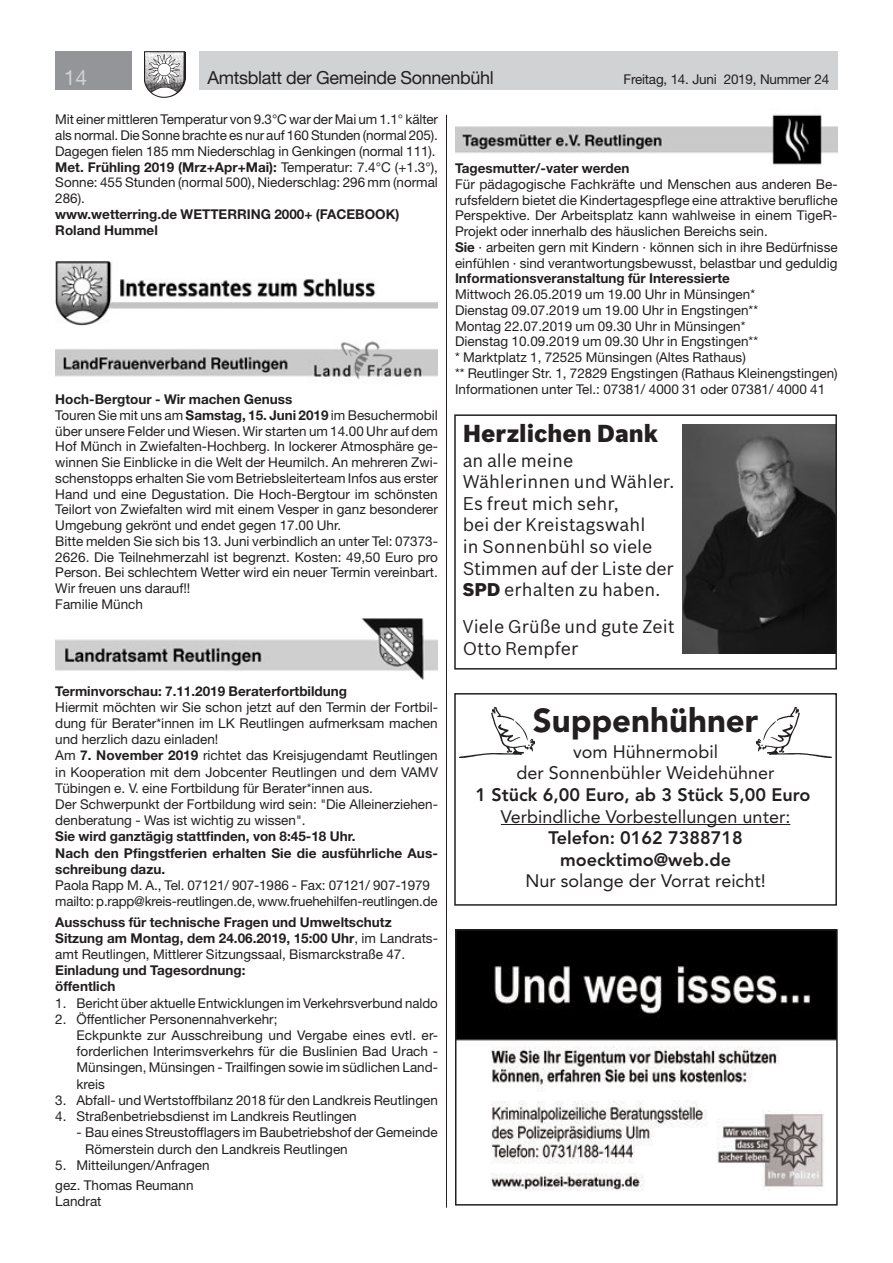
<style>
.page{position:relative;width:893px;height:1263px;background:#fff}
.page>*{position:absolute;margin:0;border:0;box-sizing:border-box;transform-origin:0 0}
.t1{font:900 33px "Avenir";color:#231f20}
.t2{font:900 24px "Bosch Sans";color:#231f20}
.t3{font:21px "Helvetica Neue LT Std";color:#d1d2d4}
.t4{font:18px/21.6px "Bosch Sans";color:#231f20}
.t5{font:18px/21.6px "Avenir";color:#231f20;text-align:center}
.t6{font:800 18px/21.6px "Avenir";color:#231f20;text-align:center}
.t7{font:18px "Helvetica Neue LT Std";letter-spacing:-.02em;color:#231f20}
.t8{font:13.5px/15.8px "Helvetica Neue LT Std";color:#231f20}
.t9{font:700 13.5px/16.2px "Helvetica Neue LT Std";color:#231f20}
.s1{font-weight:700}
.s2{font-family:"Bosch Sans East";font-weight:900}
.s3{font-weight:400}
</style>
<div class="page">
<div style="left:199px;top:51px;width:639px;height:38px;background:#d1d2d4"></div>
<div style="left:55px;top:51px;width:77px;height:38px;background:#939598"></div>
<img style="left:145px;top:51px;width:41px;height:47px">
<img style="left:55px;top:261px;width:383px;height:64px">
<img style="left:55px;top:341px;width:383px;height:40px">
<img style="left:55px;top:618px;width:383px;height:61px">
<img style="left:455px;top:114px;width:383px;height:51px">
<hr style="left:446px;top:115px;width:1px;height:1093px;background:#231f20">
<img style="left:682px;top:424px;width:152px;height:229px">
<div style="left:454px;top:414px;width:383px;height:255px;border:2px solid #231f20"></div>
<img style="left:460px;top:708px;width:74px;height:50px">
<img style="left:757px;top:708px;width:74px;height:50px">
<div style="left:454px;top:693px;width:383px;height:213px;border:2px solid #231f20"></div>
<hr style="left:501px;top:824px;width:289px;height:1px;background:#231f20">
<img style="left:458px;top:932px;width:377px;height:259px">
<div style="left:455px;top:929px;width:383px;height:276px;border:2px solid #231f20"></div>
<h3 class="t3" style="left:64px;top:65px;width:25px">14</h3>
<h3 class="t7" style="left:207px;top:67px;width:288px">Amtsblatt der Gemeinde Sonnenbühl</h3>
<p class="t8" style="left:623px;top:71px;width:207px">Freitag, 14. Juni 2019, Nummer 24</p>
<p class="t8" style="left:55px;top:112px;width:384px">Mit einer mittleren Temperatur von 9.3°C war der Mai um 1.1° kälter als normal. Die Sonne brachte es nur auf 160 Stunden (normal 205).<br>Dagegen fielen 185 mm Niederschlag in Genkingen (normal 111).<br><span class="s1">Met. Frühling 2019 (Mrz+Apr+Mai):</span> Temperatur: 7.4°C (+1.3°), Sonne: 455 Stunden (normal 500), Niederschlag: 296 mm (normal 286).</p>
<p class="t9" style="left:55px;top:206px;width:346px;line-height:15.8px">www.wetterring.de WETTERRING 2000+ (FACEBOOK)<br>Roland Hummel</p>
<p class="t9" style="left:455px;top:160px;width:176px">Tagesmutter/-vater werden</p>
<p class="t8" style="left:455px;top:176px;width:384px">Für pädagogische Fachkräfte und Menschen aus anderen Be&shy;rufsfeldern bietet die Kindertagespflege eine attraktive berufliche Perspektive. Der Arbeitsplatz kann wahlweise in einem TigeR-Projekt oder innerhalb des häuslichen Bereichs sein.<br><span class="s1">Sie</span> · arbeiten gern mit Kindern · können sich in ihre Bedürfnisse einfühlen · sind verantwortungsbewusst, belastbar und geduldig</p>
<p class="t9" style="left:455px;top:270px;width:276px">Informationsveranstaltung für Interessierte</p>
<p class="t8" style="left:455px;top:286px;width:384px">Mittwoch 26.05.2019 um 19.00 Uhr in Münsingen*<br>Dienstag 09.07.2019 um 19.00 Uhr in Engstingen**<br>Montag 22.07.2019 um 09.30 Uhr in Münsingen*<br>Dienstag 10.09.2019 um 09.30 Uhr in Engstingen**<br>* Marktplatz 1, 72525 Münsingen (Altes Rathaus)<br>** Reutlinger Str. 1, 72829 Engstingen (Rathaus Kleinengstingen)<br>Informationen unter Tel.: 07381/ 4000 31 oder 07381/ 4000 41</p>
<h2 class="t2" style="left:463px;top:420px;width:197px">Herzlichen Dank</h2>
<h3 class="t4" style="left:463px;top:450px;width:213px">an alle meine<br>Wählerinnen und Wähler.<br>Es freut mich sehr,<br>bei der Kreistagswahl<br>in Sonnenbühl so viele<br>Stimmen auf der Liste der<br><span class="s2">SPD</span> erhalten zu haben.</h3>
<h3 class="t4" style="left:463px;top:616px;width:214px">Viele Grüße und gute Zeit<br>Otto Rempfer</h3>
<p class="t8" style="left:55px;top:391px;width:384px"><span class="s1">Hoch-Bergtour - Wir machen Genuss<br></span>Touren Sie mit uns am <span class="s1">Samstag, 15. Juni 2019</span> im Besuchermobil über unsere Felder und Wiesen. Wir starten um 14.00 Uhr auf dem Hof Münch in Zwiefalten-Hochberg. In lockerer Atmosphäre ge&shy;winnen Sie Einblicke in die Welt der Heumilch. An mehreren Zwi&shy;schenstopps erhalten Sie vom Betriebsleiterteam Infos aus erster Hand und eine Degustation. Die Hoch-Bergtour im schönsten Teilort von Zwiefalten wird mit einem Vesper in ganz besonderer Umgebung gekrönt und endet gegen 17.00 Uhr.<br>Bitte melden Sie sich bis 13. Juni verbindlich an unter Tel: 07373- 2626. Die Teilnehmerzahl ist begrenzt. Kosten: 49,50 Euro pro Person. Bei schlechtem Wetter wird ein neuer Termin vereinbart.<br>Wir freuen uns darauf!!<br>Familie Münch</p>
<p class="t9" style="left:55px;top:682px;width:293px">Terminvorschau: 7.11.2019 Beraterfortbildung</p>
<p class="t8" style="left:55px;top:699px;width:384px;line-height:16.2px">Hiermit möchten wir Sie schon jetzt auf den Termin der Fortbil&shy;dung für Berater*innen im LK Reutlingen aufmerksam machen und herzlich dazu einladen!<br>Am <span class="s1">7. November 2019</span> richtet das Kreisjugendamt Reutlingen in Kooperation mit dem Jobcenter Reutlingen und dem VAMV Tübingen e. V. eine Fortbildung für Berater*innen aus.<br>Der Schwerpunkt der Fortbildung wird sein: "Die Alleinerziehen&shy;denberatung - Was ist wichtig zu wissen".</p>
<p class="t9" style="left:55px;top:828px;width:384px">Sie wird ganztägig stattfinden, von 8:45-18 Uhr.<br>Nach den Pfingstferien erhalten Sie die ausführliche Aus&shy;schreibung dazu.</p>
<p class="t8" style="left:55px;top:877px;width:384px;line-height:16.2px">Paola Rapp M. A., Tel. 07121/ 907-1986 - Fax: 07121/ 907-1979 mailto: p.rapp@kreis-reutlingen.de, www.fruehehilfen-reutlingen.de</p>
<p class="t9" style="left:55px;top:913px;width:384px">Ausschuss für technische Fragen und Umweltschutz<br>Sitzung am Montag, dem 24.06.2019, 15:00 Uhr<span class="s3">, im Landrats&shy;amt Reutlingen, Mittlerer Sitzungssaal, Bismarckstraße 47.</span></p>
<p class="t9" style="left:55px;top:962px;width:192px">Einladung und Tagesordnung: öffentlich</p>
<p class="t8" style="left:55px;top:995px;width:384px">1. Bericht über aktuelle Entwicklungen im Verkehrsverbund naldo</p>
<p class="t8" style="left:77px;top:1011px;width:363px;line-height:16.2px;text-indent:-21px">2. Öffentlicher Personennahverkehr;<br>Eckpunkte zur Ausschreibung und Vergabe eines evtl. er&shy;forderlichen Interimsverkehrs für die Buslinien Bad Urach - Münsingen, Münsingen - Trailfingen sowie im südlichen Land&shy;kreis</p>
<p class="t8" style="left:55px;top:1092px;width:384px">3. Abfall- und Wertstoffbilanz 2018 für den Landkreis Reutlingen</p>
<p class="t8" style="left:55px;top:1108px;width:303px">4. Straßenbetriebsdienst im Landkreis Reutlingen</p>
<p class="t8" style="left:85px;top:1124px;width:354px;line-height:16.2px;text-indent:-9px">- Bau eines Streustofflagers im Baubetriebshof der Gemeinde<br>Römerstein durch den Landkreis Reutlingen</p>
<p class="t8" style="left:55px;top:1154px;width:156px;line-height:20.4px">5. Mitteilungen/Anfragen gez. Thomas Reumann</p>
<p class="t8" style="left:55px;top:1193px;width:48px">Landrat</p>
<h1 class="t1" style="left:533px;top:707px;width:227px">Suppenhühner</h1>
<h3 class="t5" style="left:517px;top:742px;width:259px">vom Hühnermobil<br>der Sonnenbühler Weidehühner</h3>
<h3 class="t6" style="left:476px;top:785px;width:336px">1 Stück 6,00 Euro, ab 3 Stück 5,00 Euro</h3>
<h3 class="t5" style="left:501px;top:807px;width:291px">Verbindliche Vorbestellungen unter:</h3>
<h3 class="t6" style="left:548px;top:828px;width:196px">Telefon: 0162 7388718 moecktimo@web.de</h3>
<h3 class="t5" style="left:525px;top:872px;width:242px">Nur solange der Vorrat reicht!</h3>
</div>
